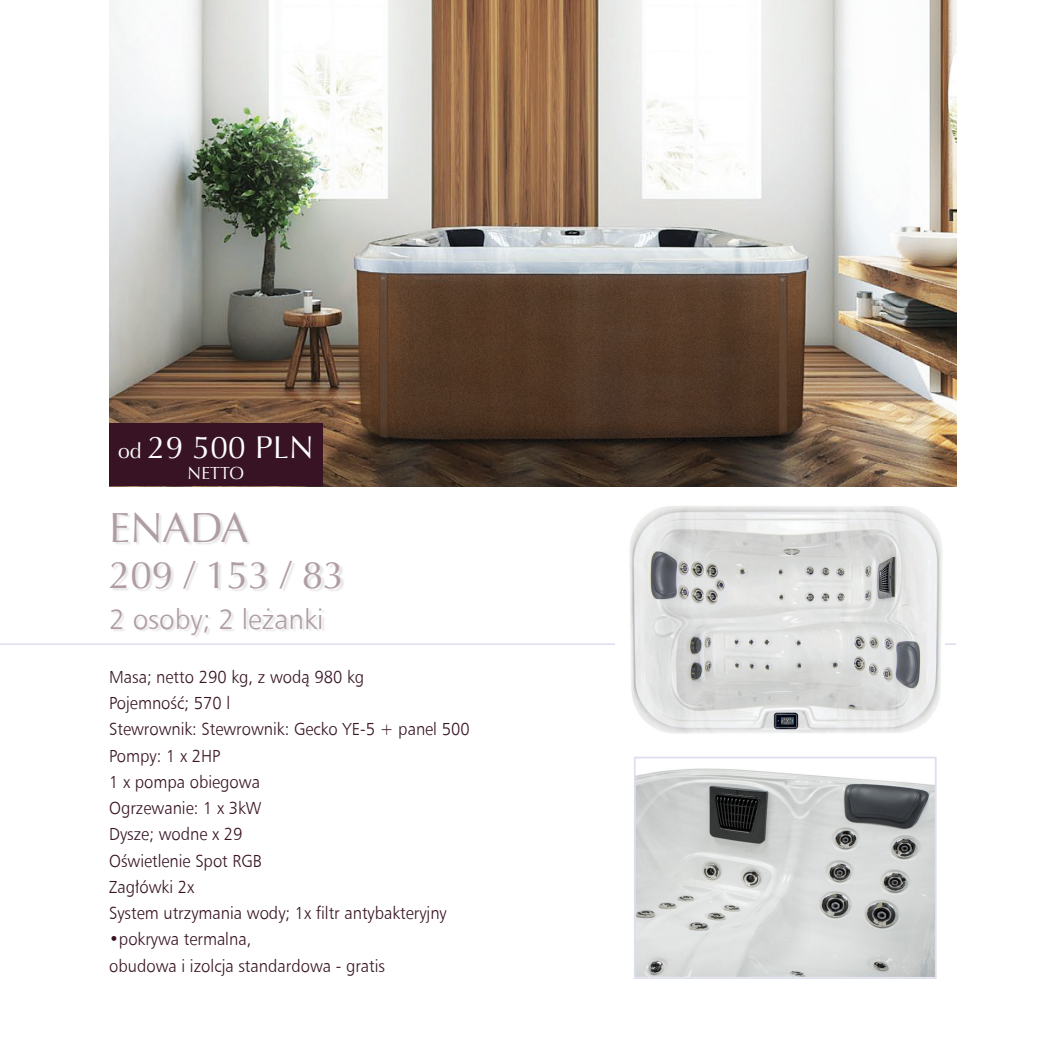
<style>
.page{position:relative;width:1042px;height:1042px;background:#fff}
.page>*{position:absolute;margin:0;border:0;box-sizing:border-box;transform-origin:0 0}
.t1{font:42px "Optima";letter-spacing:-.01em;color:#af9da5}
.t2{font:38.5px "Optima";color:#af9da5}
.t3{font:31.5px "Optima";letter-spacing:.01em;color:#fff}
.t4{font:28px "Humnst 777 Lt EU";color:#af9da5}
.t5{font:17.5px "Humnst 777 Lt EU";color:#371323;scale:.95 1}
.t6{font:17.5px "Optima";letter-spacing:.01em;color:#fff}
.s1{font-size:21px}
</style>
<div class="page">
<img style="left:109px;top:0;width:847px;height:486px">
<hr style="left:0;top:643px;width:956px;height:2px;background:#e0e1ee">
<img style="left:615px;top:506px;width:329px;height:228px">
<div style="left:111px;top:514px;width:234px;height:124px;background:#231f20;opacity:.11"></div>
<img style="left:637px;top:768px;width:296px;height:208px">
<div style="left:634px;top:756px;width:302px;height:223px;border:2px solid #dedfed"></div>
<div style="left:109px;top:423px;width:213px;height:63px;background:#371323"></div>
<p class="t3" style="left:118px;top:429px;width:197px"><span class="s1">od</span> 29 500 PLN</p>
<p class="t6" style="left:188px;top:462px;width:58px">NETTO</p>
<p class="t1" style="left:109px;top:504px;width:141px">ENADA</p>
<p class="t2" style="left:109px;top:553px;width:237px">209 / 153 / 83</p>
<p class="t4" style="left:109px;top:602px;width:216px">2 osoby; 2 leżanki</p>
<p class="t5" style="left:109px;top:666px;width:270px">Masa; netto 290 kg, z wodą 980 kg</p>
<p class="t5" style="left:109px;top:692px;width:129px">Pojemność; 570 l</p>
<p class="t5" style="left:109px;top:718px;width:381px">Stewrownik: Stewrownik: Gecko YE-5 + panel 500</p>
<p class="t5" style="left:109px;top:745px;width:119px">Pompy: 1 x 2HP</p>
<p class="t5" style="left:109px;top:771px;width:160px">1 x pompa obiegowa</p>
<p class="t5" style="left:109px;top:797px;width:162px">Ogrzewanie: 1 x 3kW</p>
<p class="t5" style="left:109px;top:823px;width:142px">Dysze; wodne x 29</p>
<p class="t5" style="left:109px;top:850px;width:162px">Oświetlenie Spot RGB</p>
<p class="t5" style="left:109px;top:876px;width:91px">Zagłówki 2x</p>
<p class="t5" style="left:109px;top:902px;width:357px">System utrzymania wody; 1x filtr antybakteryjny</p>
<p class="t5" style="left:109px;top:928px;width:151px">•pokrywa termalna,</p>
<p class="t5" style="left:109px;top:955px;width:292px">obudowa i izolcja standardowa - gratis</p>
</div>
